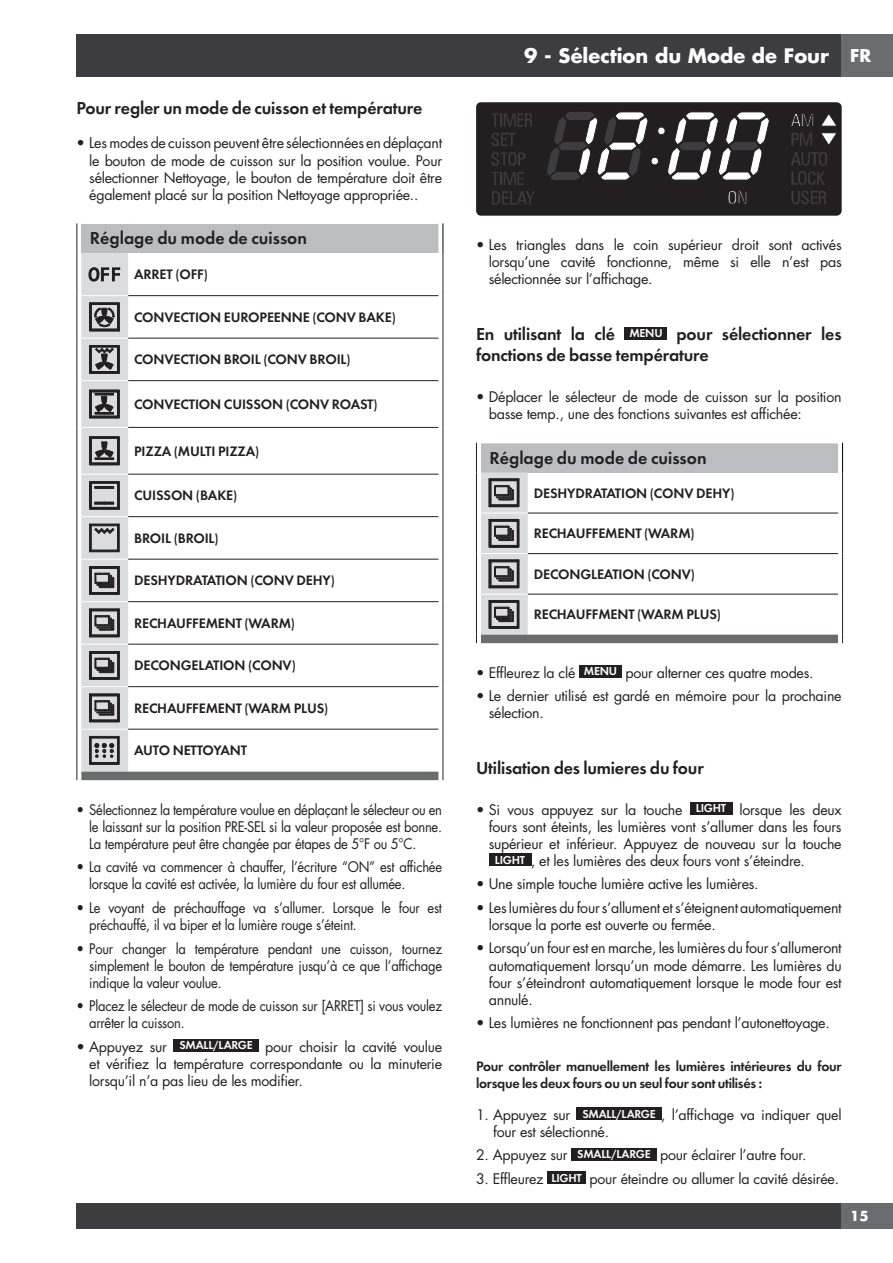
<style>
.page{position:relative;width:893px;height:1263px;background:#fff}
.page>*{position:absolute;margin:0;border:0;box-sizing:border-box;transform-origin:0 0}
.t1{font:700 19.5px "Futura";color:#fff}
.t2{font:18px/21.6px "Futura Dem Bld";letter-spacing:-.01em;color:#231f20}
.t3{font:700 17.25px "Futura";color:#fff}
.t4{font:14.25px/17.1px "Futura";letter-spacing:-.02em;color:#231f20;text-align:justify}
.t5{font:14.25px/17.1px "Futura";letter-spacing:-.02em;color:#231f20;scale:.91 1}
.t6{font:14.25px/17.1px "Futura Dem Bld";letter-spacing:-.01em;color:#231f20}
.t7{font:700 13.5px "Futura";color:#fff}
.s1{font-size:12px;color:#fff}
</style>
<div class="page">
<div style="left:77px;top:34px;width:765px;height:43px;background:#3d3c3e"></div>
<div style="left:842px;top:34px;width:51px;height:43px;background:#6b6c6f"></div>
<div style="left:77px;top:1203px;width:765px;height:26px;background:#3d3c3e"></div>
<div style="left:842px;top:1203px;width:51px;height:26px;background:#6b6c6f"></div>
<div style="left:81px;top:223px;width:357px;height:30px;background:#bbbdc0"></div>
<hr style="left:81px;top:223px;width:47px;height:1px;background:#fff">
<hr style="left:128px;top:223px;width:310px;height:1px;background:#fff">
<hr style="left:77px;top:223px;width:1px;height:30px;background:#231f20">
<hr style="left:443px;top:223px;width:1px;height:30px;background:#000">
<svg style="left:77px;top:253px;width:367px;height:527px"></svg>
<div style="left:174px;top:1039px;width:85px;height:13px;background:#231f20"></div>
<div style="left:476px;top:102px;width:366px;height:114px;background:#231f20;border-radius:5px"></div>
<svg style="left:491px;top:113px;width:41px;height:14px"></svg>
<svg style="left:492px;top:191px;width:43px;height:13px"></svg>
<svg style="left:791px;top:152px;width:36px;height:33px"></svg>
<svg style="left:791px;top:133px;width:21px;height:13px"></svg>
<div style="left:658px;top:127px;width:7px;height:8px;background:#fff;border-radius:50%"></div>
<div style="left:658px;top:127px;width:7px;height:8px;border:1px solid #231f20;border-radius:50%"></div>
<div style="left:651px;top:157px;width:7px;height:8px;background:#fff;border-radius:50%"></div>
<div style="left:651px;top:157px;width:7px;height:8px;border:1px solid #231f20;border-radius:50%"></div>
<svg style="left:728px;top:190px;width:19px;height:14px"></svg>
<svg style="left:791px;top:113px;width:23px;height:13px"></svg>
<svg style="left:547px;top:112px;width:101px;height:68px"></svg>
<svg style="left:667px;top:112px;width:102px;height:68px"></svg>
<svg style="left:822px;top:114px;width:14px;height:12px"></svg>
<svg style="left:822px;top:133px;width:14px;height:12px"></svg>
<svg style="left:491px;top:133px;width:25px;height:13px"></svg>
<svg style="left:491px;top:152px;width:34px;height:14px"></svg>
<svg style="left:491px;top:172px;width:32px;height:13px"></svg>
<svg style="left:791px;top:191px;width:35px;height:13px"></svg>
<div style="left:625px;top:327px;width:42px;height:13px;background:#231f20"></div>
<div style="left:481px;top:443px;width:357px;height:30px;background:#bbbdc0"></div>
<hr style="left:476px;top:443px;width:1px;height:30px;background:#231f20">
<hr style="left:842px;top:443px;width:1px;height:30px;background:#000">
<svg style="left:476px;top:473px;width:367px;height:170px"></svg>
<div style="left:579px;top:665px;width:43px;height:13px;background:#231f20"></div>
<div style="left:690px;top:802px;width:42px;height:13px;background:#231f20"></div>
<div style="left:489px;top:853px;width:42px;height:13px;background:#231f20"></div>
<div style="left:576px;top:1107px;width:85px;height:13px;background:#231f20"></div>
<div style="left:571px;top:1148px;width:85px;height:12px;background:#231f20"></div>
<div style="left:547px;top:1171px;width:39px;height:13px;background:#231f20"></div>
<p class="t2" style="left:77px;top:99px;width:348px">Pour regler un mode de cuisson et température</p>
<p class="t4" style="left:89px;top:136px;width:354px;text-indent:-13px">• Les modes de cuisson peuvent être sélectionnées en déplaçant le bouton de mode de cuisson sur la position voulue. Pour sélectionner Nettoyage, le bouton de température doit être également placé sur la position Nettoyage appropriée..</p>
<p class="t2" style="left:90px;top:229px;width:219px">Réglage du mode de cuisson</p>
<p class="t6" style="left:134px;top:267px;width:75px">ARRET (OFF)</p>
<p class="t6" style="left:134px;top:309px;width:263px">CONVECTION EUROPEENNE (CONV BAKE)</p>
<p class="t6" style="left:134px;top:352px;width:218px">CONVECTION BROIL (CONV BROIL)</p>
<p class="t6" style="left:134px;top:396px;width:245px">CONVECTION CUISSON (CONV ROAST)</p>
<p class="t6" style="left:134px;top:443px;width:127px">PIZZA (MULTI PIZZA)</p>
<p class="t6" style="left:134px;top:488px;width:105px">CUISSON (BAKE)</p>
<p class="t6" style="left:134px;top:530px;width:86px">BROIL (BROIL)</p>
<p class="t6" style="left:134px;top:573px;width:202px">DESHYDRATATION (CONV DEHY)</p>
<p class="t6" style="left:134px;top:615px;width:162px">RECHAUFFEMENT (WARM)</p>
<p class="t6" style="left:134px;top:658px;width:163px">DECONGELATION (CONV)</p>
<p class="t6" style="left:134px;top:700px;width:196px">RECHAUFFEMENT (WARM PLUS)</p>
<p class="t6" style="left:134px;top:743px;width:114px">AUTO NETTOYANT</p>
<p class="t5" style="left:89px;top:802px;width:389px;text-align:justify;text-indent:-13px">• Sélectionnez la température voulue en déplaçant le sélecteur ou en le laissant sur la position PRE-SEL si la valeur proposée est bonne.<br>La température peut être changée par étapes de 5°F ou 5°C.</p>
<p class="t5" style="left:89px;top:860px;width:389px;text-indent:-13px">• La cavité va commencer à chauffer, l’écriture “ON” est affichée lorsque la cavité est activée, la lumière du four est allumée.</p>
<p class="t5" style="left:89px;top:900px;width:389px;text-indent:-13px">• Le voyant de préchauffage va s’allumer. Lorsque le four est préchauffé, il va biper et la lumière rouge s’éteint.</p>
<p class="t5" style="left:89px;top:941px;width:389px;text-align:justify;text-indent:-13px">• Pour changer la température pendant une cuisson, tournez simplement le bouton de température jusqu’à ce que l’affichage indique la valeur voulue.</p>
<p class="t5" style="left:89px;top:999px;width:389px;text-indent:-13px">• Placez le sélecteur de mode de cuisson sur [ARRET] si vous voulez arrêter la cuisson.</p>
<p class="t4" style="left:89px;top:1039px;width:354px;text-indent:-13px">• Appuyez sur <sup>SMALL/LARGE</sup> pour choisir la cavité voulue et vérifiez la température correspondante ou la minuterie lorsqu’il n’a pas lieu de les modifier.</p>
<h1 class="t1" style="left:524px;top:47px;width:306px">9 - Sélection du Mode de Four</h1>
<p class="t3" style="left:850px;top:48px;width:23px">FR</p>
<p class="t4" style="left:489px;top:237px;width:354px;text-indent:-13px">• Les triangles dans le coin supérieur droit sont activés lorsqu’une cavité fonctionne, même si elle n’est pas sélectionnée sur l’affichage.</p>
<p class="t2" style="left:476px;top:324px;width:367px">En utilisant la clé <span class="s1">MENU</span> pour sélectionner les fonctions de basse température</p>
<p class="t4" style="left:489px;top:389px;width:354px;text-indent:-13px">• Déplacer le sélecteur de mode de cuisson sur la position basse temp., une des fonctions suivantes est affichée:</p>
<p class="t2" style="left:489px;top:448px;width:219px">Réglage du mode de cuisson</p>
<p class="t6" style="left:534px;top:485px;width:202px">DESHYDRATATION (CONV DEHY)</p>
<p class="t6" style="left:534px;top:526px;width:162px">RECHAUFFEMENT (WARM)</p>
<p class="t6" style="left:534px;top:566px;width:163px">DECONGLEATION (CONV)</p>
<p class="t6" style="left:534px;top:607px;width:189px">RECHAUFFMENT (WARM PLUS)</p>
<p class="t4" style="left:476px;top:665px;width:339px">• Effleurez la clé <sup>MENU</sup> pour alterner ces quatre modes.</p>
<p class="t4" style="left:489px;top:689px;width:354px;text-indent:-13px">• Le dernier utilisé est gardé en mémoire pour la prochaine sélection.</p>
<p class="t2" style="left:476px;top:758px;width:229px">Utilisation des lumieres du four</p>
<p class="t4" style="left:476px;top:802px;width:367px">• Si vous appuyez sur la touche <sup>LIGHT</sup> lorsque les deux</p>
<p class="t4" style="left:489px;top:819px;width:354px">fours sont éteints, les lumières vont s’allumer dans les fours</p>
<p class="t4" style="left:489px;top:836px;width:354px">supérieur et inférieur. Appuyez de nouveau sur la touche</p>
<p class="t4" style="left:495px;top:853px;width:312px"><sup>LIGHT</sup> , et les lumières des deux fours vont s’éteindre.</p>
<p class="t4" style="left:476px;top:877px;width:284px">• Une simple touche lumière active les lumières.</p>
<p class="t4" style="left:489px;top:900px;width:354px;text-indent:-13px">• Les lumières du four s’allument et s’éteignent automatiquement lorsque la porte est ouverte ou fermée.</p>
<p class="t4" style="left:489px;top:941px;width:354px;text-indent:-13px">• Lorsqu’un four est en marche, les lumières du four s’allumeront automatiquement lorsqu’un mode démarre. Les lumières du four s’éteindront automatiquement lorsque le mode four est annulé.</p>
<p class="t4" style="left:476px;top:1016px;width:355px">• Les lumières ne fonctionnent pas pendant l’autonettoyage.</p>
<p class="t6" style="left:476px;top:1058px;width:367px">Pour contrôler manuellement les lumières intérieures du four lorsque les deux fours ou un seul four sont utilisés :</p>
<p class="t4" style="left:493px;top:1107px;width:350px;text-indent:-17px">1. Appuyez sur <sup>SMALL/LARGE</sup> , l’affichage va indiquer quel four est sélectionné.</p>
<p class="t4" style="left:476px;top:1148px;width:332px">2. Appuyez sur <sup>SMALL/LARGE</sup> pour éclairer l’autre four.</p>
<p class="t4" style="left:476px;top:1171px;width:364px">3. Effleurez <sup>LIGHT</sup> pour éteindre ou allumer la cavité désirée.</p>
<p class="t7" style="left:850px;top:1210px;width:20px">15</p>
</div>
